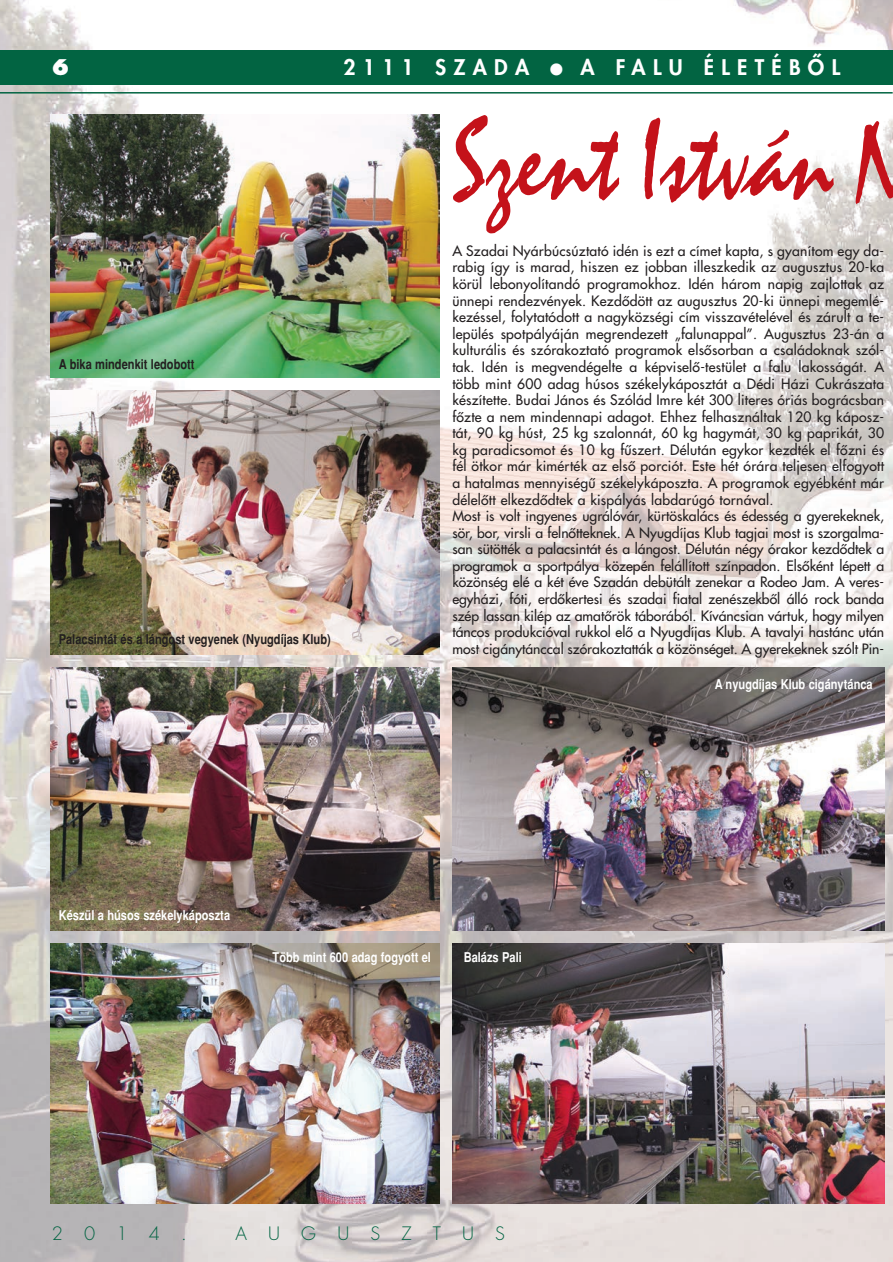
<style>
.page{position:relative;width:893px;height:1262px;background:#fff}
.page>*{position:absolute;margin:0;border:0;box-sizing:border-box;transform-origin:0 0}
.t1{font:111.6px "Mistral AH";color:#c4121a;scale:.83 1}
.t2{font:800 21px "H Futura";letter-spacing:.345em;color:#fff}
.t3{font:700 21px "H Futura Extra";color:#fff}
.t4{font:300 18px "H Futura";letter-spacing:1.18em;color:#026442}
.t5{font:13.95px/16.5px "Futura AH";letter-spacing:.015em;color:#231f20}
.t6{font:700 13.5px "H Helvetica Narrow";color:#fff}
.t7{font:700 13.5px "H Helvetica Narrow";color:#231f20}
</style>
<div class="page">
<img style="left:0;top:0;width:892px;height:1261px">
<img style="left:50px;top:114px;width:389px;height:264px">
<img style="left:50px;top:390px;width:389px;height:264px">
<img style="left:50px;top:667px;width:389px;height:263px">
<img style="left:50px;top:943px;width:389px;height:260px">
<img style="left:452px;top:943px;width:432px;height:260px">
<img style="left:452px;top:667px;width:432px;height:263px">
<div style="left:0;top:50px;width:892px;height:34px;background:#026442"></div>
<hr style="left:0;top:92px;width:892px;height:2px;background:#026442">
<h2 class="t3" style="left:52px;top:58px;width:19px">6</h2>
<h2 class="t2" style="left:343px;top:57px;width:187px">2111 SZADA</h2>
<h2 class="t2" style="left:580px;top:57px;width:261px">A FALU ÉLETÉBÔL</h2>
<p class="t7" style="left:59px;top:359px;width:137px">A bika mindenkit ledobott</p>
<p class="t7" style="left:59px;top:634px;width:273px">Palacsintát és a lángost vegyenek (Nyugdíjas Klub)</p>
<h1 class="t1" style="left:452px;top:117px;width:550px">Szent István N</h1>
<p class="t5" style="left:452px;top:243px;width:433px">A Szadai Nyárbúcsúztató idén is ezt a címet kapta, s gyanítom egy da&shy;rabig így is marad, hiszen ez jobban illeszkedik az augusztus 20-ka körül lebonyolítandó programokhoz. Idén három napig zajlottak az ünnepi rendezvények. Kezdôdött az augusztus 20-ki ünnepi megemlé&shy;kezéssel, folytatódott a nagyközségi cím visszavételével és zárult a te&shy;lepülés spotpályáján megrendezett „falunappal”. Augusztus 23-án a kulturális és szórakoztató programok elsôsorban a családoknak szól&shy;tak. Idén is megvendégelte a képviselô-testület a falu lakosságát. A több mint 600 adag húsos székelykáposztát a Dédi Házi Cukrászata készítette. Budai János és Szólád Imre két 300 literes óriás bográcsban fôzte a nem mindennapi adagot. Ehhez felhasználtak 120 kg káposz&shy;tát, 90 kg húst, 25 kg szalonnát, 60 kg hagymát, 30 kg paprikát, 30 kg paradicsomot és 10 kg fûszert. Délután egykor kezdték el fôzni és fél ötkor már kimérték az elsô porciót. Este hét órára teljesen elfogyott a hatalmas mennyiségû székelykáposzta. A programok egyébként már délelôtt elkezdôdtek a kispályás labdarúgó tornával.<br>Most is volt ingyenes ugrálóvár, kürtöskalács és édesség a gyerekeknek, sör, bor, virsli a felnôtteknek. A Nyugdíjas Klub tagjai most is szorgalma&shy;san sütötték a palacsintát és a lángost. Délután négy órakor kezdôdtek a programok a sportpálya közepén felállított színpadon. Elsôként lépett a közönség elé a két éve Szadán debütált zenekar a Rodeo Jam. A veres&shy;egyházi, fóti, erdôkertesi és szadai fiatal zenészekbôl álló rock banda szép lassan kilép az amatôrök táborából. Kíváncsian vártuk, hogy milyen táncos produkcióval rukkol elô a Nyugdíjas Klub. A tavalyi hastánc után most cigánytánccal szórakoztatták a közönséget. A gyerekeknek szólt Pin-</p>
<p class="t6" style="left:714px;top:679px;width:159px">A nyugdíjas Klub cigánytánca</p>
<p class="t6" style="left:59px;top:910px;width:173px">Készül a húsos székelykáposzta</p>
<p class="t6" style="left:272px;top:951px;width:160px">Több mint 600 adag fogyott el</p>
<p class="t6" style="left:463px;top:951px;width:60px">Balázs Pali</p>
<p class="t4" style="left:52px;top:1224px;width:137px">2014.</p>
<p class="t4" style="left:235px;top:1224px;width:271px">AUGUSZTUS</p>
</div>
